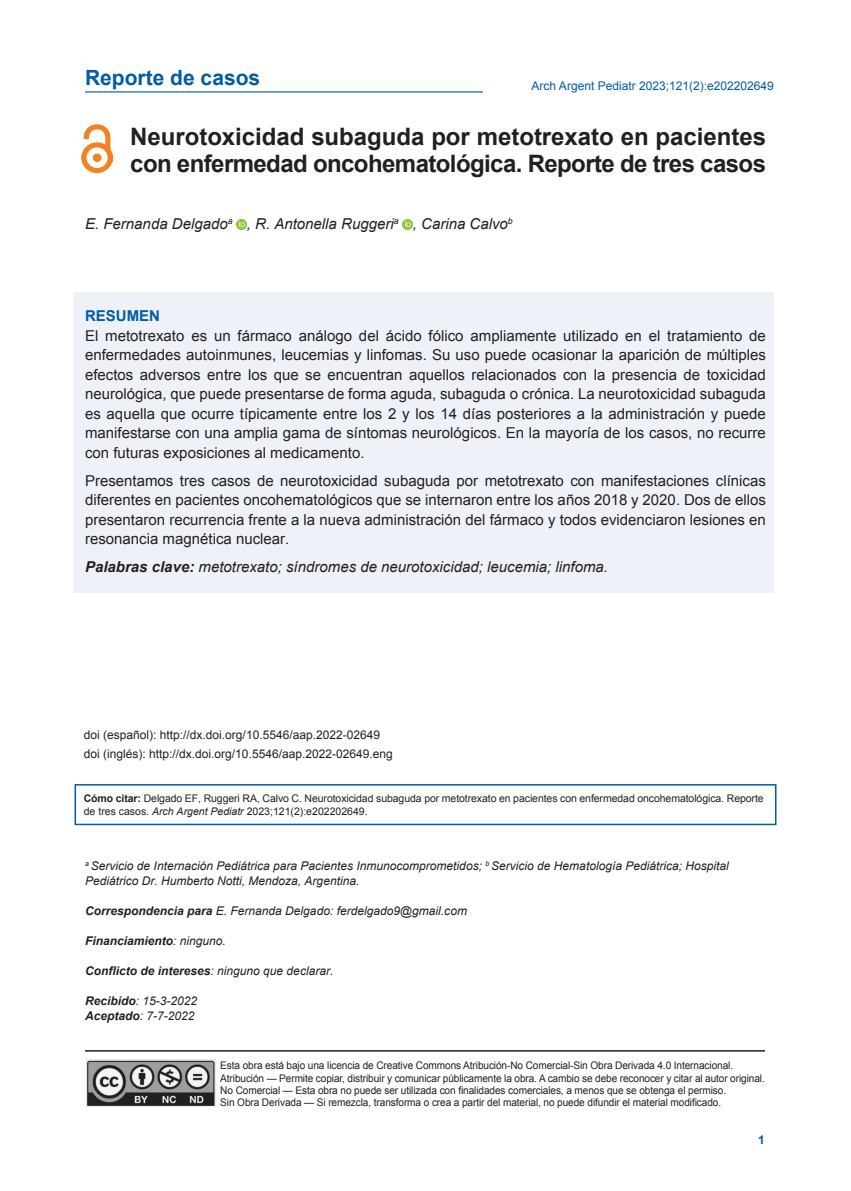
<style>
.page{position:relative;width:851px;height:1191px;background:#fff}
.page>*{position:absolute;margin:0;border:0;box-sizing:border-box;transform-origin:0 0}
.t1{font:700 24px/27px "Arial";color:#231f20}
.t2{font:700 21px "Arial";color:#015ca3}
.t3{font:15px/19.5px "Arial";color:#231f20;text-align:justify}
.t4{font:italic 15px "Arial";color:#231f20}
.t5{font:700 15px "Arial";color:#015ca3}
.t6{font:italic 12px/15px "Arial";color:#231f20}
.t7{font:12px/19.2px "Arial";color:#231f20}
.t8{font:italic 700 12px "Arial";color:#231f20}
.t9{font:12px "Arial";color:#015ca3}
.t10{font:700 12px "Arial";color:#015ca3}
.t11{font:10.5px/12px "Arial";letter-spacing:-.01em;color:#231f20;scale:.96 1}
.t12{font:10.5px/12.6px "Arial";letter-spacing:-.01em;color:#231f20}
.s1{font-style:inherit}
.s2{font-weight:700}
.s3{font-style:italic}
.s4{font-weight:400}
</style>
<div class="page">
<hr style="left:85px;top:91px;width:398px;height:1px;background:#015ca3">
<div style="left:73px;top:292px;width:700px;height:300px;background:#eef2f8"></div>
<svg style="left:237px;top:219px;width:10px;height:10px"></svg>
<svg style="left:403px;top:219px;width:10px;height:10px"></svg>
<div style="left:74px;top:784px;width:702px;height:41px;border:2px solid #015ca3"></div>
<img style="left:82px;top:124px;width:30px;height:48px">
<img style="left:86px;top:1059px;width:130px;height:48px">
<hr style="left:85px;top:1050px;width:679px;height:1px;background:#231f20">
<h2 class="t2" style="left:85px;top:63px;width:177px">Reporte de casos</h2>
<p class="t9" style="left:531px;top:78px;width:244px">Arch Argent Pediatr 202<span class="s1">3</span>;<span class="s1">121(2):</span>e202202649</p>
<h1 class="t1" style="left:130px;top:124px;width:637px">Neurotoxicidad subaguda por metotrexato en pacientes con enfermedad oncohematológica. Reporte de tres casos</h1>
<p class="t4" style="left:85px;top:214px;width:429px">E. Fernanda Delgado<sup>a</sup> , R. Antonella Ruggeri<sup>a</sup> , Carina Calvo<sup>b</sup></p>
<p class="t5" style="left:85px;top:306px;width:76px">RESUMEN</p>
<p class="t3" style="left:85px;top:326px;width:682px">El metotrexato es un fármaco análogo del ácido fólico ampliamente utilizado en el tratamiento de enfermedades autoinmunes, leucemias y linfomas. Su uso puede ocasionar la aparición de múltiples efectos adversos entre los que se encuentran aquellos relacionados con la presencia de toxicidad neurológica, que puede presentarse de forma aguda, subaguda o crónica. La neurotoxicidad subaguda es aquella que ocurre típicamente entre los 2 y los 14 días posteriores a la administración y puede manifestarse con una amplia gama de síntomas neurológicos. En la mayoría de los casos, no recurre con futuras exposiciones al medicamento.</p>
<p class="t3" style="left:85px;top:471px;width:682px">Presentamos tres casos de neurotoxicidad subaguda por metotrexato con manifestaciones clínicas diferentes en pacientes oncohematológicos que se internaron entre los años 2018 y 2020. Dos de ellos presentaron recurrencia frente a la nueva administración del fármaco y todos evidenciaron lesiones en resonancia magnética nuclear.</p>
<p class="t4" style="left:85px;top:557px;width:524px"><span class="s2">Palabras clave:</span> metotrexato<span class="s1">;</span> síndromes de neurotoxicidad<span class="s1">;</span> leucemia<span class="s1">;</span> linfoma.</p>
<p class="t7" style="left:84px;top:725px;width:310px">doi (español): http://dx.doi.org/10.5546/aap.2022-02649 doi (inglés): http://dx.doi.org/10.5546/aap.2022-02649.eng</p>
<p class="t12" style="left:84px;top:792px;width:681px"><span class="s2">Cómo citar:</span> Delgado EF, Ruggeri RA, Calvo C. Neurotoxicidad subaguda por metotrexato en pacientes con enfermedad oncohematológica. Reporte de tres casos. <span class="s3">Arch Argent Pediatr</span> 202<span class="s1">3</span>;<span class="s1">121(2):</span>e202202649.</p>
<p class="t6" style="left:85px;top:858px;width:645px"><sup>a</sup> Servicio de Internación Pediátrica para Pacientes Inmunocomprometidos; <sup>b</sup> Servicio de Hematología Pediátrica; Hospital<br>Pediátrico Dr. Humberto Notti, Mendoza, Argentina.</p>
<p class="t6" style="left:85px;top:903px;width:383px"><span class="s2">Correspondencia para</span> E. Fernanda Delgado: ferdelgado9@gmail.com</p>
<p class="t8" style="left:85px;top:932px;width:142px">Financiamiento<span class="s4">: ninguno.</span></p>
<p class="t8" style="left:85px;top:962px;width:250px">Conflicto de intereses<span class="s4">: ninguno que declarar.</span></p>
<p class="t6" style="left:85px;top:993px;width:114px"><span class="s2">Recibido</span>: 15-3-2022<br><span class="s2">Aceptado</span>: 7-7-2022</p>
<p class="t11" style="left:220px;top:1060px;width:568px">Esta obra está bajo una licencia de Creative Commons Atribución-No Comercial-Sin Obra Derivada 4.0 Internacional.<br>Atribución — Permite copiar, distribuir y comunicar públicamente la obra. A cambio se debe reconocer y citar al autor original.<br>No Comercial — Esta obra no puede ser utilizada con finalidades comerciales, a menos que se obtenga el permiso.<br>Sin Obra Derivada — Si remezcla, transforma o crea a partir del material, no puede difundir el material modificado.</p>
<p class="t10" style="left:758px;top:1131px;width:8px">1</p>
</div>
